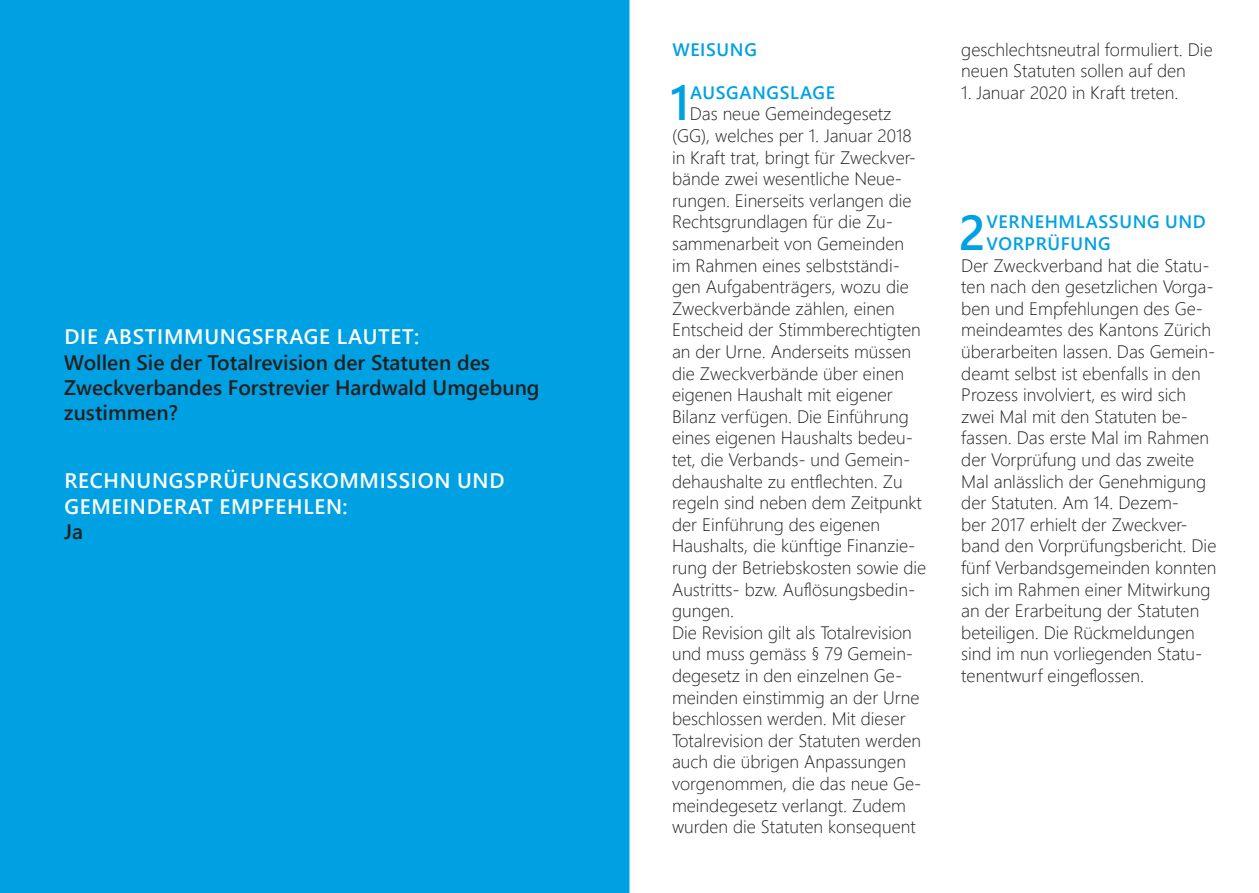
<style>
.page{position:relative;width:1259px;height:893px;background:#fff}
.page>*{position:absolute;margin:0;border:0;box-sizing:border-box;transform-origin:0 0}
.t1{font:600 48.9px "Segoe UI";color:#00a1e3}
.t2{font:600 21px/25.2px "Segoe UI";color:#231f20}
.t3{font:600 21px/25.2px "Segoe UI";letter-spacing:.035em;color:#fff}
.t4{font:300 18px/21.6px "Segoe UI";color:#231f20}
.t5{font:600 18px/21.6px "Segoe UI";letter-spacing:.035em;color:#00a1e3}
</style>
<div class="page">
<div style="left:0;top:0;width:629px;height:893px;background:#00a1e3"></div>
<div style="left:64px;top:43px;width:523px;height:807px;background:#00a1e3"></div>
<p class="t3" style="left:64px;top:323px;width:356px">DIE ABSTIMMUNGSFRAGE LAUTET:</p>
<p class="t2" style="left:64px;top:348px;width:477px">Wollen Sie der Totalrevision der Statuten des<br>Zweckverbandes Forstrevier Hardwald Umgebung zustimmen?</p>
<p class="t3" style="left:64px;top:467px;width:441px">RECHNUNGSPRÜFUNGSKOMMISSION UND<br>GEMEINDERAT EMPFEHLEN:</p>
<p class="t2" style="left:64px;top:517px;width:21px">Ja</p>
<p class="t5" style="left:672px;top:37px;width:86px">WEISUNG</p>
<p class="t1" style="left:670px;top:57px;width:21px">1</p>
<p class="t5" style="left:690px;top:80px;width:146px">AUSGANGSLAGE</p>
<p class="t4" style="left:672px;top:102px;width:256px;text-indent:18px">Das neue Gemeindegesetz (GG), welches per 1. Januar 2018 in Kraft trat, bringt für Zweckver&shy;bände zwei wesentliche Neue&shy;rungen. Einerseits verlangen die<br>Rechtsgrundlagen für die Zu&shy;sammenarbeit von Gemeinden im Rahmen eines selbstständi&shy;gen Aufgabenträgers, wozu die<br>Zweckverbände zählen, einen<br>Entscheid der Stimmberechtigten an der Urne. Anderseits müssen die Zweckverbände über einen eigenen Haushalt mit eigener<br>Bilanz verfügen. Die Einführung eines eigenen Haushalts bedeu&shy;tet, die Verbands- und Gemein&shy;dehaushalte zu entflechten. Zu regeln sind neben dem Zeitpunkt der Einführung des eigenen<br>Haushalts, die künftige Finanzie&shy;rung der Betriebskosten sowie die<br>Austritts- bzw. Auflösungsbedin&shy;gungen.</p>
<p class="t4" style="left:672px;top:620px;width:251px">Die Revision gilt als Totalrevision und muss gemäss § 79 Gemein&shy;degesetz in den einzelnen Ge&shy;meinden einstimmig an der Urne beschlossen werden. Mit dieser<br>Totalrevision der Statuten werden auch die übrigen Anpassungen vorgenommen, die das neue Ge&shy;meindegesetz verlangt. Zudem wurden die Statuten konsequent</p>
<p class="t4" style="left:961px;top:37px;width:253px">geschlechtsneutral formuliert. Die neuen Statuten sollen auf den</p>
<p class="t4" style="left:961px;top:80px;width:219px">1. Januar 2020 in Kraft treten.</p>
<p class="t1" style="left:959px;top:187px;width:29px">2</p>
<p class="t5" style="left:986px;top:210px;width:221px">VERNEHMLASSUNG UND<br>VORPRÜFUNG</p>
<p class="t4" style="left:961px;top:253px;width:257px">Der Zweckverband hat die Statu&shy;ten nach den gesetzlichen Vorga&shy;ben und Empfehlungen des Ge&shy;meindeamtes des Kantons Zürich überarbeiten lassen. Das Gemein&shy;deamt selbst ist ebenfalls in den<br>Prozess involviert, es wird sich zwei Mal mit den Statuten be&shy;fassen. Das erste Mal im Rahmen der Vorprüfung und das zweite<br>Mal anlässlich der Genehmigung der Statuten. Am 14. Dezem-<br>ber 2017 erhielt der Zweckver&shy;band den Vorprüfungsbericht. Die fünf Verbandsgemeinden konnten sich im Rahmen einer Mitwirkung an der Erarbeitung der Statuten beteiligen. Die Rückmeldungen sind im nun vorliegenden Statu&shy;tenentwurf eingeflossen.</p>
</div>
